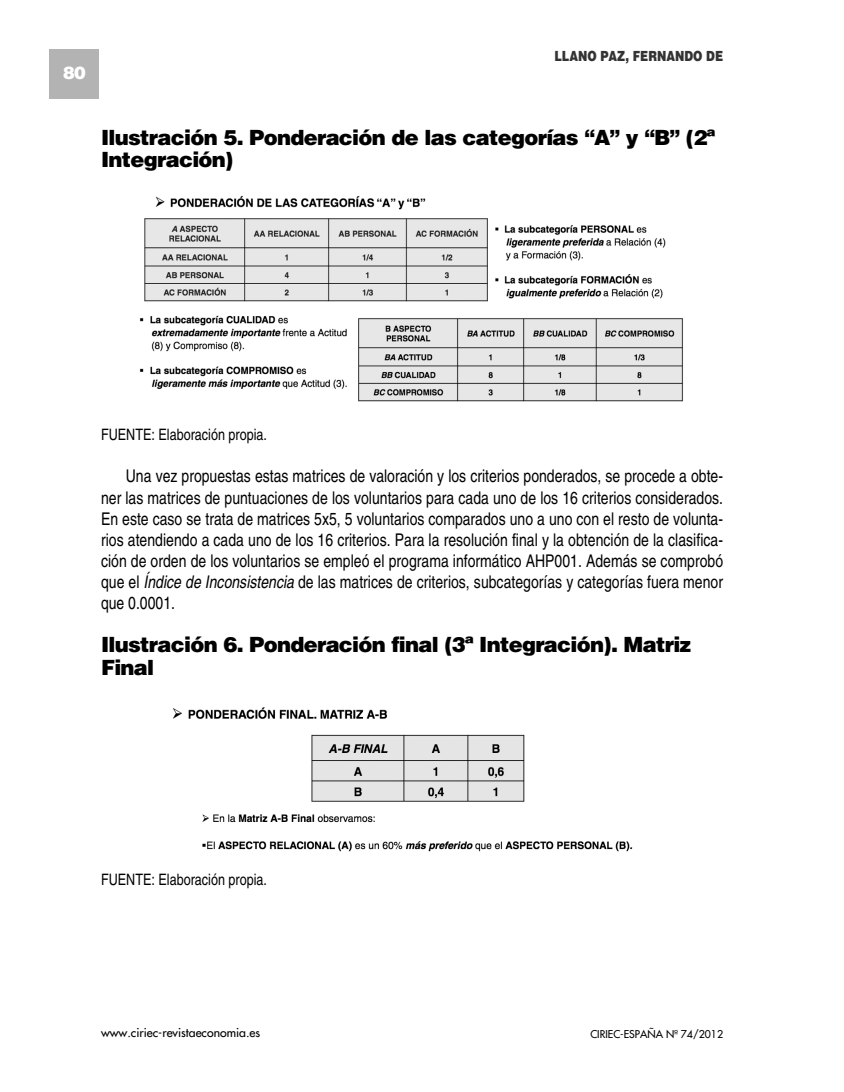
<style>
.page{position:relative;width:844px;height:1092px;background:#fff}
.page>*{position:absolute;margin:0;border:0;box-sizing:border-box;transform-origin:0 0}
.t1{font:900 21px/22.8px "Helvetica";letter-spacing:-.035em;color:#000}
.t2{font:17.5px/21px "Helvetica";color:#000;text-align:justify;scale:.8 1}
.t3{font:900 17.5px "Helvetica";color:#fff}
.t4{font:15.75px "Helvetica";color:#000;scale:.8 1}
.t5{font:900 14px "Helvetica";color:#333;scale:.8 1}
.t6{font:12.25px "Futura";color:#000}
.t7{font:10.5px "Futura";color:#000}
.s1{font-style:italic}
</style>
<div class="page">
<div style="left:50px;top:50px;width:49px;height:49px;background:#b3b3b3"></div>
<img style="left:139px;top:195px;width:544px;height:207px">
<img style="left:173px;top:707px;width:460px;height:145px">
<p class="t3" style="left:63px;top:66px;width:24px">80</p>
<p class="t5" style="left:554px;top:51px;width:212px">LLANO PAZ, FERNANDO DE</p>
<p class="t1" style="left:101px;top:127px;width:615px">Ilustración 5. Ponderación de las categorías “A” y “B” (2ª<br>Integración)</p>
<p class="t4" style="left:101px;top:429px;width:209px">FUENTE: Elaboración propia.</p>
<p class="t2" style="left:101px;top:467px;width:778px;text-indent:25px">Una vez propuestas estas matrices de valoración y los criterios ponderados, se procede a obte&shy;ner las matrices de puntuaciones de los voluntarios para cada uno de los 16 criterios considerados.<br>En este caso se trata de matrices 5x5, 5 voluntarios comparados uno a uno con el resto de volunta&shy;rios atendiendo a cada uno de los 16 criterios. Para la resolución final y la obtención de la clasifica&shy;ción de orden de los voluntarios se empleó el programa informático AHP001. Además se comprobó que el <span class="s1">Índice de Inconsistencia</span> de las matrices de criterios, subcategorías y categorías fuera menor que 0.0001.</p>
<p class="t1" style="left:101px;top:635px;width:591px">Ilustración 6. Ponderación final (3ª Integración). Matriz<br>Final</p>
<p class="t4" style="left:101px;top:873px;width:209px">FUENTE: Elaboración propia.</p>
<p class="t6" style="left:101px;top:1026px;width:161px">www.ciriec-revistaeconomia.es</p>
<p class="t7" style="left:590px;top:1028px;width:134px">CIRIEC-ESPAÑA Nº 74/2012</p>
</div>
